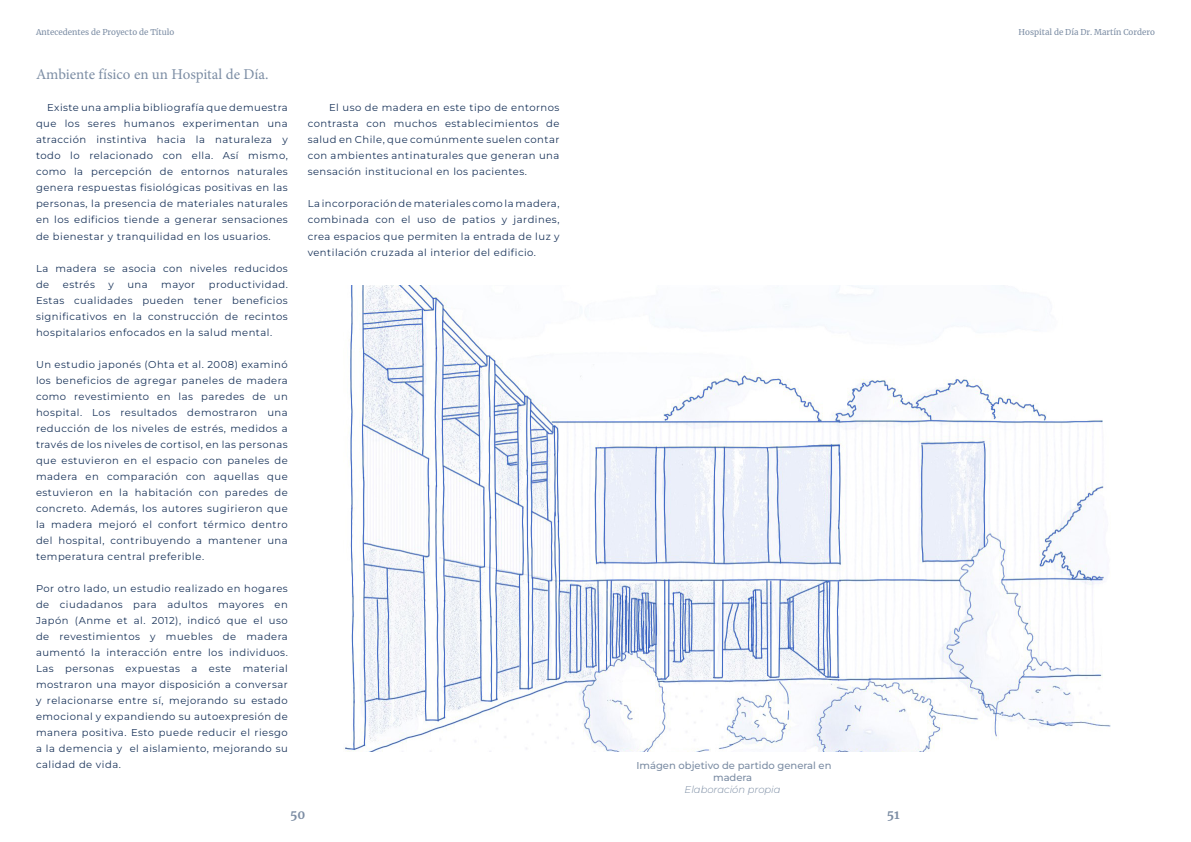
<style>
.page{position:relative;width:1191px;height:842px;background:#fff}
.page>*{position:absolute;margin:0;border:0;box-sizing:border-box;transform-origin:0 0}
.subtitulo{font:15px "Minion Pro";color:#7c8da4}
.t1{font:700 12px "Merriweather";color:#7c8da4}
.Estilo_de_párrafo_1{font:10px/16px "Montserrat";letter-spacing:.05em;color:#1a345a;text-align:justify}
.pie{font:500 10px/12px "Montserrat";color:#7c8da4;text-align:center}
.pie-2{font:italic 300 10px "Montserrat";color:#7c8da4}
.t2{font:8px "Merriweather";color:#7c8da4}
</style>
<div class="page">
<img style="left:343px;top:286px;width:768px;height:465px">
<p class="t2" style="left:36px;top:26px;width:140px">Antecedentes de Proyecto de Título</p>
<p class="t2" style="left:1018px;top:26px;width:138px">Hospital de Día Dr. Martín Cordero</p>
<p class="subtitulo" style="left:36px;top:65px;width:234px">Ambiente físico en un Hospital de Día.</p>
<p class="Estilo_de_párrafo_1" style="left:36px;top:100px;width:253px;text-indent:11px">Existe una amplia bibliografía que demuestra que los seres humanos experimentan una atracción instintiva hacia la naturaleza y todo lo relacionado con ella. Así mismo, como la percepción de entornos naturales genera respuestas fisiológicas positivas en las personas, la presencia de materiales naturales en los edificios tiende a generar sensaciones de bienestar y tranquilidad en los usuarios.</p>
<p class="Estilo_de_párrafo_1" style="left:36px;top:260px;width:253px">La madera se asocia con niveles reducidos de</p>
<p class="Estilo_de_párrafo_1" style="left:36px;top:276px;width:253px;text-indent:173px">productividad.<br>Estas cualidades pueden tener beneficios significativos en la construcción de recintos hospitalarios enfocados en la salud mental.</p>
<p class="Estilo_de_párrafo_1" style="left:36px;top:356px;width:253px">Un estudio japonés (Ohta et al. 2008) examinó los beneficios de agregar paneles de madera como revestimiento en las paredes de un hospital. Los resultados demostraron una reducción de los niveles de estrés, medidos a través de los niveles de cortisol, en las personas que estuvieron en el espacio con paneles de madera en comparación con aquellas que estuvieron en la habitación con paredes de concreto. Además, los autores sugirieron que la madera mejoró el confort térmico dentro del hospital, contribuyendo a mantener una temperatura central preferible.</p>
<p class="Estilo_de_párrafo_1" style="left:36px;top:580px;width:253px">Por otro lado, un estudio realizado en hogares de ciudadanos para adultos mayores en Japón (Anme et al. 2012), indicó que el uso de revestimientos y muebles de madera aumentó la interacción entre los individuos.<br>Las personas expuestas a este material mostraron una mayor disposición a conversar y relacionarse entre sí, mejorando su estado emocional y expandiendo su autoexpresión de manera positiva. Esto puede reducir el riesgo a la demencia y el aislamiento, mejorando su calidad de vida.</p>
<p class="Estilo_de_párrafo_1" style="left:63px;top:276px;width:34px">estrés</p>
<p class="Estilo_de_párrafo_1" style="left:109px;top:276px;width:7px">y</p>
<p class="Estilo_de_párrafo_1" style="left:127px;top:276px;width:22px">una</p>
<p class="Estilo_de_párrafo_1" style="left:161px;top:276px;width:35px">mayor</p>
<p class="Estilo_de_párrafo_1" style="left:308px;top:100px;width:253px;text-indent:21px">El uso de madera en este tipo de entornos contrasta con muchos establecimientos de salud en Chile, que comúnmente suelen contar con ambientes antinaturales que generan una sensación institucional en los pacientes.</p>
<p class="Estilo_de_párrafo_1" style="left:308px;top:196px;width:253px">La incorporación de materiales como la madera, combinada con el uso de patios y jardines, crea espacios que permiten la entrada de luz y ventilación cruzada al interior del edificio.</p>
<p class="pie" style="left:636px;top:760px;width:197px">Imágen objetivo de partido general en madera</p>
<p class="pie-2" style="left:684px;top:783px;width:97px">Elaboración propia</p>
<p class="t1" style="left:290px;top:806px;width:17px">50</p>
<p class="t1" style="left:886px;top:806px;width:14px">51</p>
</div>
